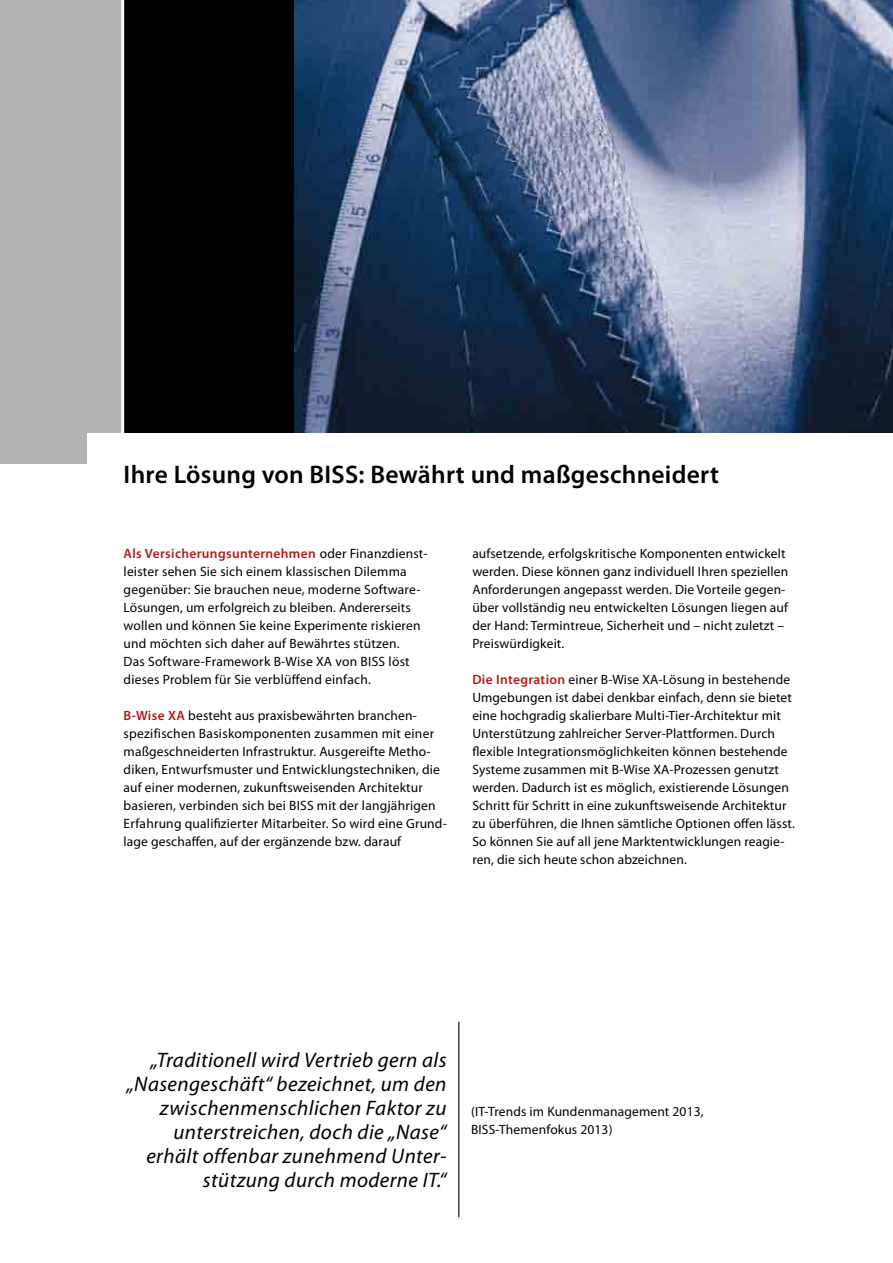
<style>
.page{position:relative;width:893px;height:1263px;background:#fff}
.page>*{position:absolute;margin:0;border:0;box-sizing:border-box;transform-origin:0 0}
.t1{font:600 25.5px "Myriad Pro";letter-spacing:.01em;color:#000}
.t2{font:italic 21px/24px "Myriad Pro";letter-spacing:.02em;color:#000;text-align:right}
.t3{font:13.5px/18px "Myriad Pro";letter-spacing:.01em;color:#000}
.s1{font-weight:600;color:#af1c1a}
</style>
<div class="page">
<div style="left:0;top:0;width:671px;height:446px;background:#000"></div>
<div style="left:0;top:0;width:123px;height:463px;background:#b3b2b2"></div>
<hr style="left:458px;top:1022px;width:1px;height:195px;background:#000">
<img style="left:294px;top:0;width:599px;height:434px">
<div style="left:87px;top:434px;width:806px;height:101px;background:#fff"></div>
<hr style="left:121px;top:0;width:3px;height:452px;background:#fff">
<h1 class="t1" style="left:124px;top:458px;width:597px">Ihre Lösung von BISS: Bewährt und maßgeschneidert</h1>
<p class="t3" style="left:124px;top:544px;width:306px"><span class="s1">Als Versicherungsunternehmen</span> oder Finanzdienst&shy;leister sehen Sie sich einem klassischen Dilemma gegenüber: Sie brauchen neue, moderne Software-Lösungen, um erfolgreich zu bleiben. Andererseits wollen und können Sie keine Experimente riskieren und möchten sich daher auf Bewährtes stützen.<br>Das Software-Framework B-Wise XA von BISS löst dieses Problem für Sie verblüffend einfach.</p>
<p class="t3" style="left:124px;top:706px;width:325px"><span class="s1">B-Wise XA</span> besteht aus praxisbewährten branchen&shy;spezifischen Basiskomponenten zusammen mit einer maßgeschneiderten Infrastruktur. Ausgereifte Metho&shy;diken, Entwurfsmuster und Entwicklungstechniken, die auf einer modernen, zukunftsweisenden Architektur basieren, verbinden sich bei BISS mit der langjährigen Erfahrung qualifizierter Mitarbeiter. So wird eine Grund&shy;lage geschaffen, auf der ergänzende bzw. darauf</p>
<p class="t3" style="left:472px;top:544px;width:317px">aufsetzende, erfolgskritische Komponenten entwickelt werden. Diese können ganz individuell Ihren speziellen Anforderungen angepasst werden. Die Vorteile gegen&shy;über vollständig neu entwickelten Lösungen liegen auf der Hand: Termintreue, Sicherheit und – nicht zuletzt – Preiswürdigkeit.</p>
<p class="t3" style="left:472px;top:670px;width:324px"><span class="s1">Die Integration</span> einer B-Wise XA-Lösung in bestehende Umgebungen ist dabei denkbar einfach, denn sie bietet eine hochgradig skalierbare Multi-Tier-Architektur mit Unterstützung zahlreicher Server-Plattformen. Durch flexible Integrationsmöglichkeiten können bestehende Systeme zusammen mit B-Wise XA-Prozessen genutzt werden. Dadurch ist es möglich, existierende Lösungen Schritt für Schritt in eine zukunftsweisende Architektur zu überführen, die Ihnen sämtliche Optionen offen lässt.<br>So können Sie auf all jene Marktentwicklungen reagie&shy;ren, die sich heute schon abzeichnen.</p>
<h2 class="t2" style="left:127px;top:1048px;width:321px">„Traditionell wird Vertrieb gern als „Nasengeschäft“ bezeichnet, um den zwischenmenschlichen Faktor zu unterstreichen, doch die „Nase“ erhält offenbar zunehmend Unter&shy;stützung durch moderne IT.“</h2>
<p class="t3" style="left:471px;top:1102px;width:234px">(IT-Trends im Kundenmanagement 2013,<br>BISS-Themenfokus 2013)</p>
</div>
